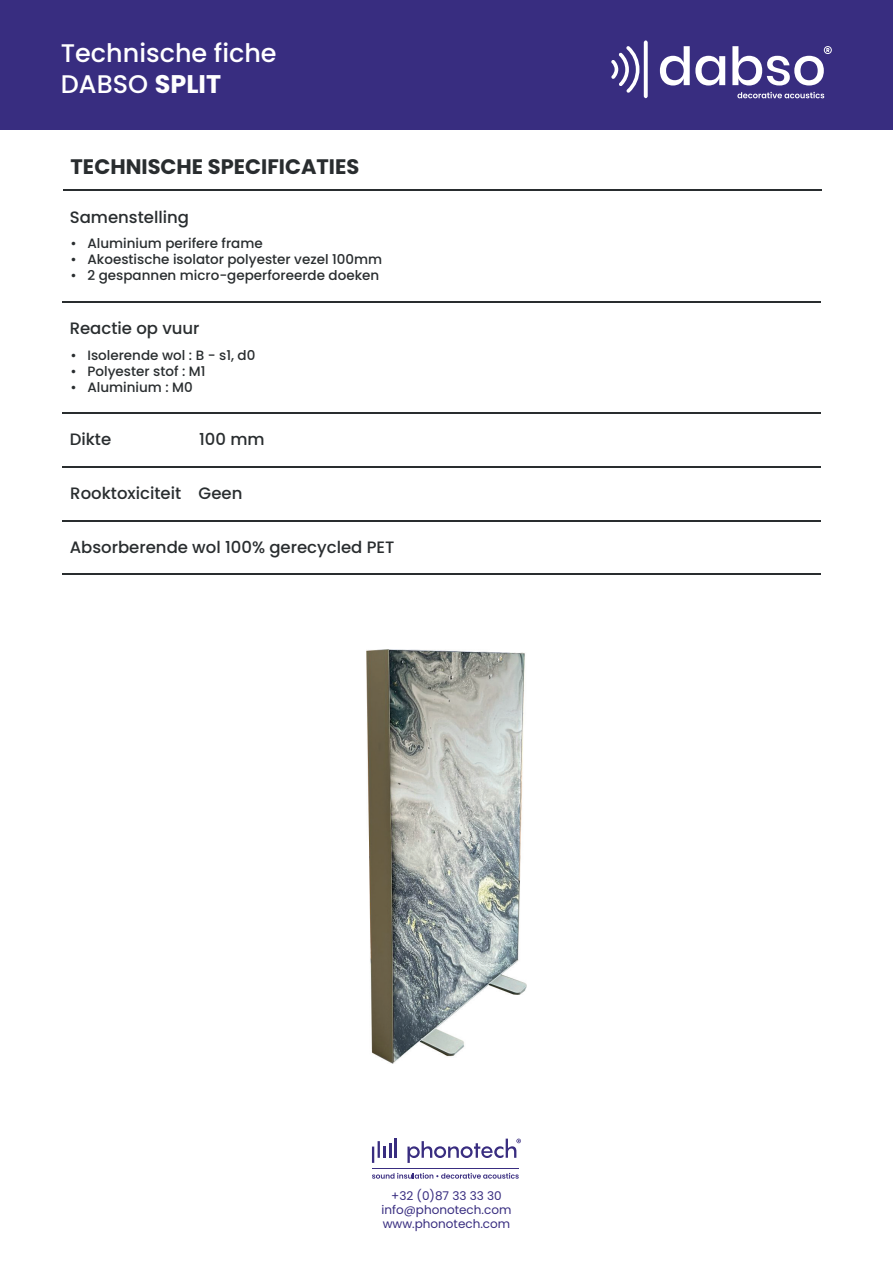
<style>
.page{position:relative;width:893px;height:1263px;background:#fff}
.page>*{position:absolute;margin:0;border:0;box-sizing:border-box;transform-origin:0 0}
.t1{font:500 25.5px/30.6px "Poppins";color:#fff}
.t2{font:700 21px "Poppins";color:#292d2f}
.t3{font:500 16.5px "Poppins";color:#292d2f}
.t4{font:500 13.5px "Poppins";color:#292d2f}
.t5{font:12px/14.4px "Poppins";color:#382d80;text-align:center}
.s1{font-weight:700}
</style>
<div class="page">
<div style="left:0;top:0;width:893px;height:130px;background:#382d80"></div>
<svg style="left:660px;top:46px;width:65px;height:40px"></svg>
<svg style="left:611px;top:46px;width:28px;height:47px"></svg>
<svg style="left:644px;top:40px;width:4px;height:58px"></svg>
<svg style="left:732px;top:46px;width:100px;height:40px"></svg>
<svg style="left:737px;top:92px;width:87px;height:6px"></svg>
<hr style="left:62px;top:413px;width:759px;height:1px;background:#292d2f">
<svg style="left:407px;top:1138px;width:114px;height:25px"></svg>
<svg style="left:372px;top:1141px;width:19px;height:22px"></svg>
<hr style="left:394px;top:1138px;width:3px;height:20px;background:#392d80">
<svg style="left:372px;top:1173px;width:147px;height:6px"></svg>
<hr style="left:372px;top:1168px;width:147px;height:1px;background:#392d80">
<hr style="left:63px;top:189px;width:759px;height:2px;background:#292d2f">
<hr style="left:62px;top:302px;width:759px;height:1px;background:#292d2f">
<img style="left:366px;top:649px;width:160px;height:415px">
<hr style="left:62px;top:466px;width:759px;height:2px;background:#292d2f">
<hr style="left:62px;top:520px;width:759px;height:2px;background:#292d2f">
<hr style="left:62px;top:573px;width:759px;height:1px;background:#292d2f">
<h1 class="t1" style="left:61px;top:38px;width:217px">Technische fiche<br>DABSO <span class="s1">SPLIT</span></h1>
<h2 class="t2" style="left:71px;top:154px;width:290px">TECHNISCHE SPECIFICATIES</h2>
<p class="t3" style="left:70px;top:208px;width:121px">Samenstelling</p>
<p class="t4" style="left:70px;top:235px;width:194px">• Aluminium perifere frame</p>
<p class="t4" style="left:70px;top:251px;width:313px">• Akoestische isolator polyester vezel 100mm</p>
<p class="t4" style="left:70px;top:267px;width:310px">• 2 gespannen micro-geperforeerde doeken</p>
<p class="t3" style="left:70px;top:318px;width:131px">Reactie op vuur</p>
<p class="t4" style="left:70px;top:347px;width:186px">• Isolerende wol : B - s1, d0</p>
<p class="t4" style="left:70px;top:364px;width:136px">• Polyester stof : M1</p>
<p class="t4" style="left:70px;top:380px;width:124px">• Aluminium : M0</p>
<p class="t3" style="left:70px;top:430px;width:43px">Dikte</p>
<p class="t3" style="left:199px;top:430px;width:67px">100 mm</p>
<p class="t3" style="left:70px;top:483px;width:174px">Rooktoxiciteit Geen</p>
<p class="t3" style="left:70px;top:537px;width:326px">Absorberende wol 100% gerecycled PET</p>
<p class="t5" style="left:382px;top:1188px;width:131px">+32 (0)87 33 33 30 info@phonotech.com www.phonotech.com</p>
</div>
